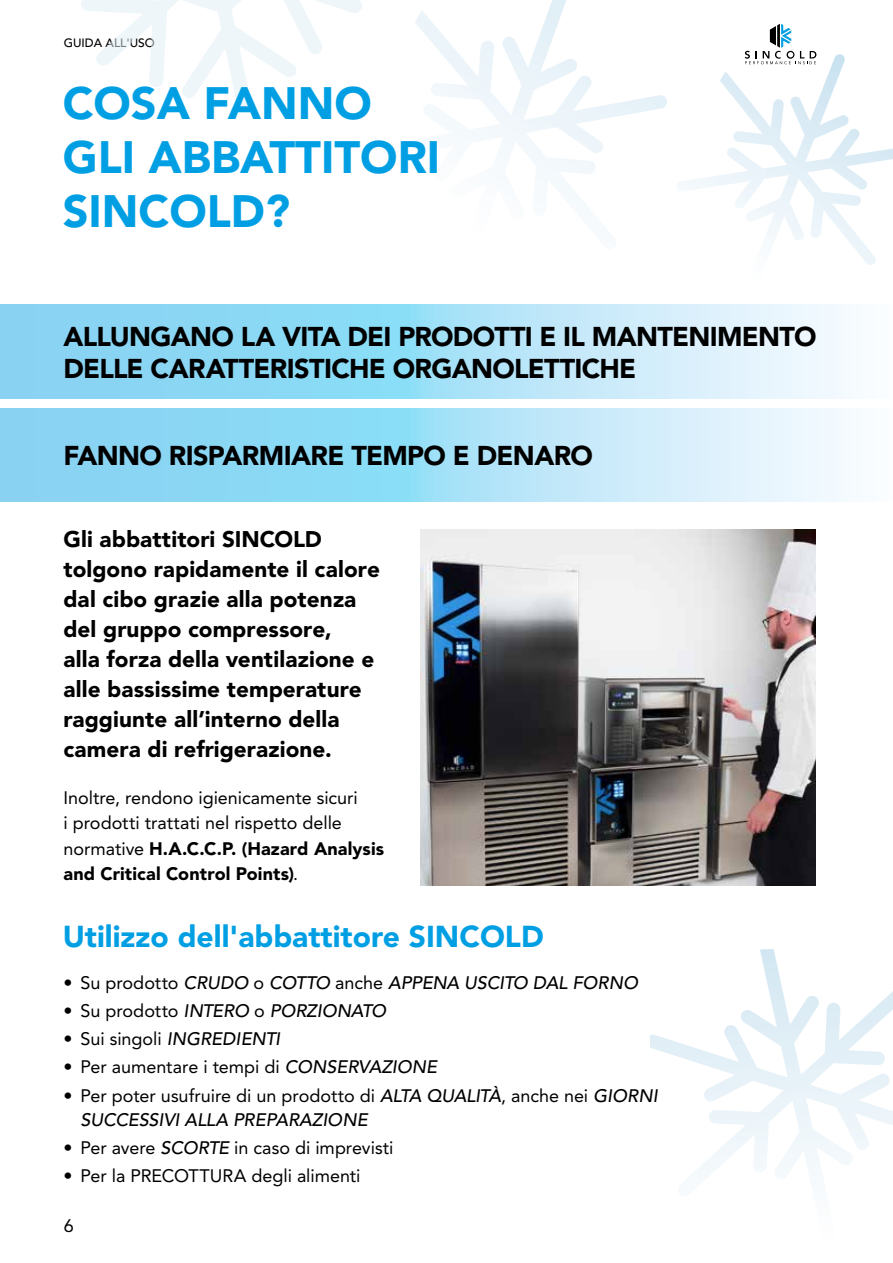
<style>
.page{position:relative;width:893px;height:1263px;background:#fff}
.page>*{position:absolute;margin:0;border:0;box-sizing:border-box;transform-origin:0 0}
.t1{font:900 45px/54px "Avenir";color:#009fe3}
.t2{font:900 30px "Avenir";color:#009fe3}
.t3{font:900 27px/32.4px "Avenir";letter-spacing:-.025em;color:#000}
.t4{font:900 22.5px/30px "Avenir";letter-spacing:.005em;color:#000}
.t5{font:18px/25.5px "Avenir";color:#000}
.t6{font:italic 500 18px/24px "Avenir";letter-spacing:-.01em;color:#000}
.t7{font:500 12px "Avenir";color:#000}
.s1{font-weight:900}
.s2{font-weight:400;font-style:normal}
.s3{font-weight:500;font-style:italic}
</style>
<div class="page">
<svg style="left:745px;top:24px;width:71px;height:30px"></svg>
<svg style="left:650px;top:949px;width:243px;height:227px"></svg>
<svg style="left:681px;top:54px;width:212px;height:211px"></svg>
<svg style="left:81px;top:0;width:278px;height:112px"></svg>
<svg style="left:359px;top:0;width:308px;height:205px"></svg>
<svg style="left:0;top:305px;width:851px;height:93px;background:#ace2f7"></svg>
<svg style="left:0;top:408px;width:851px;height:94px;background:#ace2f7"></svg>
<img style="left:420px;top:530px;width:395px;height:355px">
<p class="t7" style="left:64px;top:36px;width:93px">GUIDA ALL'USO</p>
<h1 class="t1" style="left:63px;top:76px;width:379px">COSA FANNO<br>GLI ABBATTITORI<br>SINCOLD?</h1>
<h3 class="t3" style="left:63px;top:320px;width:754px">ALLUNGANO LA VITA DEI PRODOTTI E IL MANTENIMENTO<br>DELLE CARATTERISTICHE ORGANOLETTICHE</h3>
<h3 class="t3" style="left:63px;top:439px;width:531px">FANNO RISPARMIARE TEMPO E DENARO</h3>
<p class="t4" style="left:63px;top:524px;width:318px">Gli abbattitori SINCOLD tolgono rapidamente il calore dal cibo grazie alla potenza del gruppo compressore,<br>alla forza della ventilazione e alle bassissime temperature raggiunte all’interno della camera di refrigerazione.</p>
<p class="t5" style="left:63px;top:785px;width:322px">Inoltre, rendono igienicamente sicuri<br>i prodotti trattati nel rispetto delle normative <span class="s1">H.A.C.C.P. (Hazard Analysis and Critical Control Points)</span>.</p>
<h2 class="t2" style="left:63px;top:918px;width:483px">Utilizzo dell'abbattitore SINCOLD</h2>
<p class="t6" style="left:63px;top:971px;width:576px"><span class="s2">• Su prodotto</span> CRUDO <span class="s2">o</span> COTTO <span class="s2">anche</span> APPENA USCITO DAL FORNO</p>
<p class="t6" style="left:63px;top:999px;width:324px"><span class="s2">• Su prodotto</span> INTERO <span class="s2">o</span> PORZIONATO</p>
<p class="t5" style="left:63px;top:1026px;width:218px">• Sui singoli <span class="s3">INGREDIENTI</span></p>
<p class="t5" style="left:63px;top:1054px;width:375px">• Per aumentare i tempi di <span class="s3">CONSERVAZIONE</span></p>
<p class="t6" style="left:80px;top:1084px;width:579px;text-indent:-17px"><span class="s2">• Per poter usufruire di un prodotto di</span> ALTA QUALITÀ<span class="s2">, anche nei</span> GIORNI<br>SUCCESSIVI ALLA PREPARAZIONE</p>
<p class="t5" style="left:63px;top:1135px;width:332px">• Per avere <span class="s3">SCORTE</span> in caso di imprevisti</p>
<p class="t5" style="left:64px;top:1163px;width:299px">• Per la PRECOTTURA degli alimenti</p>
<p class="t5" style="left:64px;top:1212px;width:12px">6</p>
</div>
